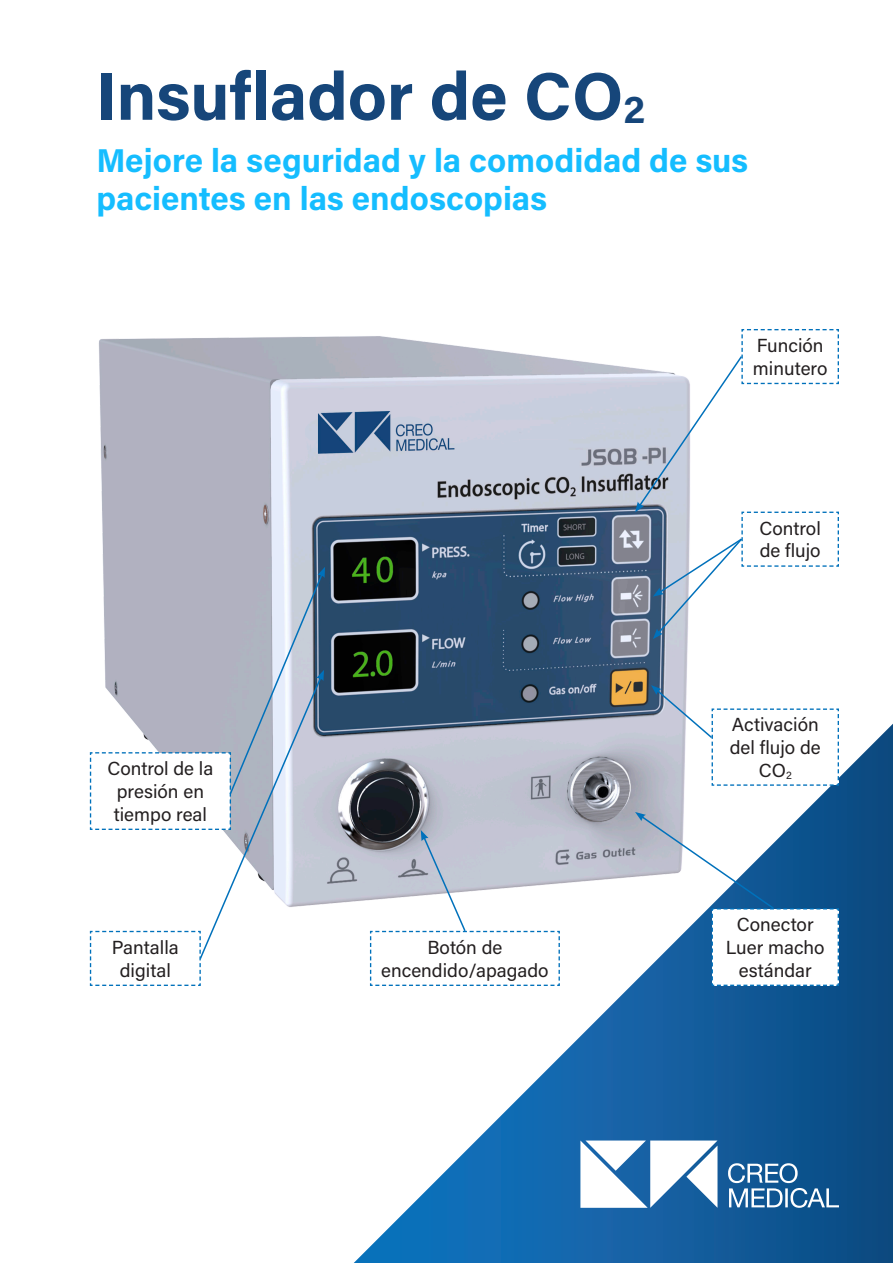
<style>
.page{position:relative;width:893px;height:1263px;background:#fff}
.page>*{position:absolute;margin:0;border:0;box-sizing:border-box;transform-origin:0 0}
.t1{font:700 67.5px "Acumin Pro";color:#16467a}
.t2{font:700 33px/37.5px "Acumin Pro";color:#15bdff}
.t3{font:18.9px/22.6px "Acumin Pro";color:#231f20;text-align:center}
.s1{font-size:39.3px}
</style>
<div class="page">
<svg style="left:354px;top:724px;width:539px;height:539px"></svg>
<img style="left:99px;top:336px;width:693px;height:662px">
<svg style="left:635px;top:329px;width:204px;height:310px"></svg>
<svg style="left:369px;top:830px;width:192px;height:157px"></svg>
<svg style="left:635px;top:812px;width:205px;height:175px"></svg>
<svg style="left:651px;top:685px;width:189px;height:101px"></svg>
<svg style="left:89px;top:567px;width:236px;height:420px"></svg>
<svg style="left:728px;top:1163px;width:111px;height:45px;background:#487daa"></svg>
<svg style="left:580px;top:1140px;width:137px;height:68px"></svg>
<p class="t1" style="left:96px;top:49px;width:550px">Insuflador de CO<span class="s1">2</span></p>
<p class="t2" style="left:96px;top:140px;width:653px">Mejore la seguridad y la comodidad de sus pacientes en las endoscopias</p>
<p class="t3" style="left:753px;top:333px;width:76px;text-align:left">Función minutero</p>
<p class="t3" style="left:108px;top:757px;width:107px">Control de la presión en tiempo real</p>
<p class="t3" style="left:112px;top:935px;width:68px">Pantalla digital</p>
<p class="t3" style="left:381px;top:935px;width:169px">Botón de encendido/apagado</p>
<p class="t3" style="left:760px;top:516px;width:63px;text-align:left">Control de flujo</p>
<p class="t3" style="left:730px;top:713px;width:92px">Activación del flujo de<br>CO<sub>2</sub></p>
<p class="t3" style="left:726px;top:913px;width:100px">Conector<br>Luer macho estándar</p>
</div>
